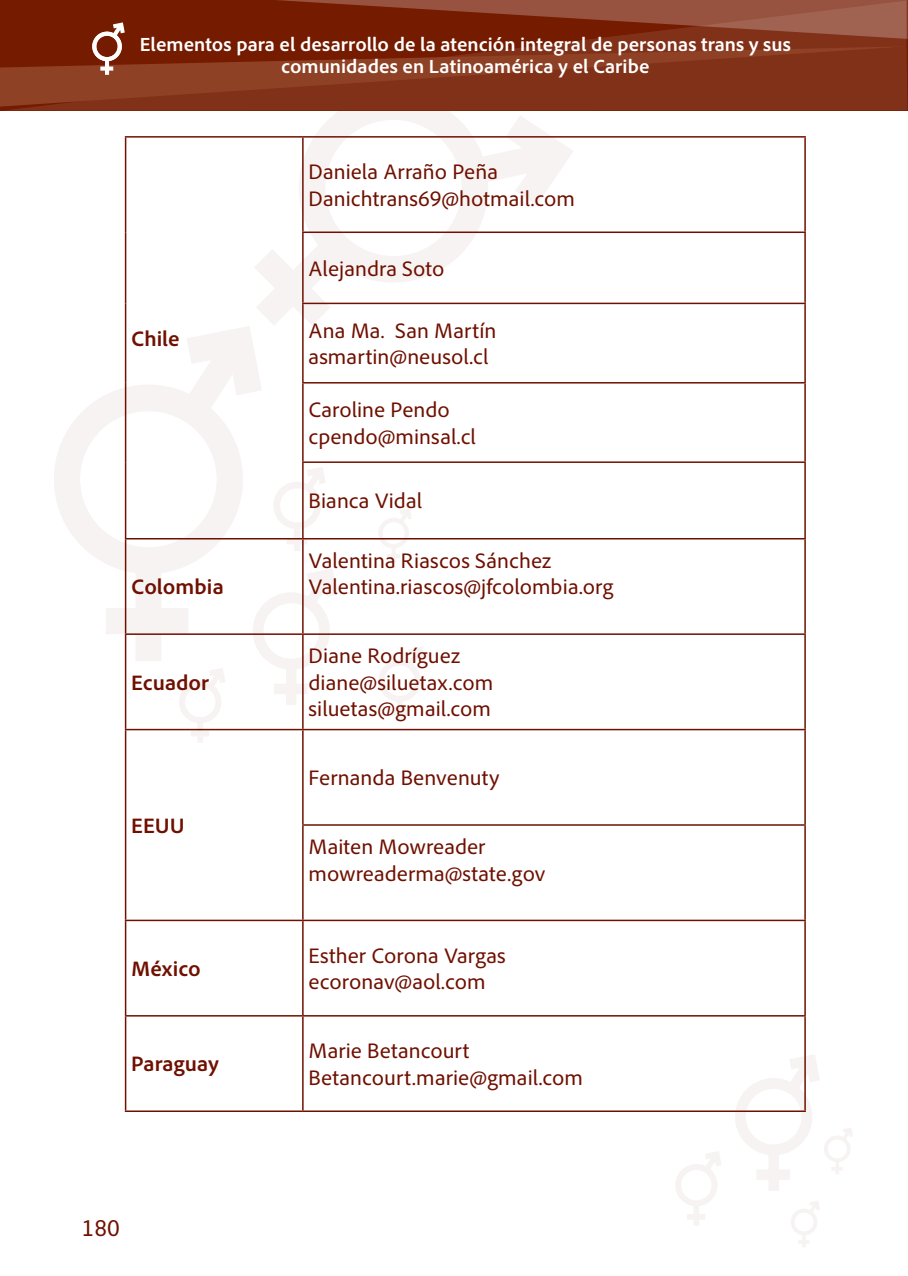
<style>
.page{position:relative;width:908px;height:1276px;background:#fff}
.page>*{position:absolute;margin:0;border:0;box-sizing:border-box;transform-origin:0 0}
.t1{font:24px "Adobe Clean";color:#6f1000}
.t2{font:22px/26.4px "Adobe Clean";color:#6f1000}
.t3{font:700 22px "Adobe Clean";color:#6f1000}
.t4{font:700 20px/22px "Adobe Clean";color:#fff;text-align:center}
</style>
<div class="page">
<svg style="left:676px;top:1151px;width:45px;height:74px"></svg>
<svg style="left:791px;top:1201px;width:28px;height:46px"></svg>
<svg style="left:106px;top:586px;width:82px;height:75px;fill:#f8f3f3"></svg>
<svg style="left:54px;top:326px;width:208px;height:260px"></svg>
<svg style="left:247px;top:568px;width:90px;height:137px"></svg>
<svg style="left:270px;top:467px;width:55px;height:84px"></svg>
<svg style="left:376px;top:509px;width:36px;height:53px"></svg>
<svg style="left:176px;top:668px;width:49px;height:74px"></svg>
<svg style="left:735px;top:1054px;width:117px;height:137px"></svg>
<svg style="left:379px;top:647px;width:45px;height:74px"></svg>
<svg style="left:254px;top:250px;width:242px;height:76px"></svg>
<svg style="left:291px;top:111px;width:282px;height:179px"></svg>
<svg style="left:3px;top:107px;width:904px;height:4px;background:#802d15"></svg>
<svg style="left:0;top:75px;width:907px;height:32px;background:#85351c"></svg>
<hr style="left:302px;top:231px;width:503px;height:2px;background:#6f1000">
<hr style="left:302px;top:303px;width:503px;height:1px;background:#6f1000">
<hr style="left:302px;top:382px;width:503px;height:1px;background:#6f1000">
<hr style="left:302px;top:461px;width:503px;height:2px;background:#6f1000">
<hr style="left:125px;top:538px;width:178px;height:1px;background:#6f1000">
<hr style="left:303px;top:538px;width:502px;height:1px;background:#6f1000">
<hr style="left:125px;top:633px;width:178px;height:2px;background:#6f1000">
<hr style="left:303px;top:633px;width:502px;height:2px;background:#6f1000">
<hr style="left:125px;top:729px;width:178px;height:1px;background:#6f1000">
<hr style="left:303px;top:729px;width:502px;height:1px;background:#6f1000">
<hr style="left:302px;top:824px;width:503px;height:1px;background:#6f1000">
<hr style="left:125px;top:919px;width:178px;height:2px;background:#6f1000">
<hr style="left:303px;top:919px;width:502px;height:2px;background:#6f1000">
<hr style="left:125px;top:1015px;width:178px;height:1px;background:#6f1000">
<hr style="left:303px;top:1015px;width:502px;height:1px;background:#6f1000">
<hr style="left:125px;top:1110px;width:178px;height:2px;background:#6f1000">
<hr style="left:303px;top:1110px;width:502px;height:2px;background:#6f1000">
<hr style="left:125px;top:138px;width:1px;height:94px;background:#6f1000">
<hr style="left:125px;top:232px;width:1px;height:71px;background:#6f1000">
<hr style="left:125px;top:303px;width:1px;height:80px;background:#6f1000">
<hr style="left:125px;top:383px;width:1px;height:79px;background:#6f1000">
<hr style="left:125px;top:462px;width:1px;height:76px;background:#6f1000">
<hr style="left:125px;top:539px;width:1px;height:94px;background:#6f1000">
<hr style="left:125px;top:635px;width:1px;height:94px;background:#6f1000">
<hr style="left:125px;top:730px;width:1px;height:95px;background:#6f1000">
<hr style="left:125px;top:825px;width:1px;height:94px;background:#6f1000">
<hr style="left:125px;top:921px;width:1px;height:94px;background:#6f1000">
<hr style="left:125px;top:1016px;width:1px;height:94px;background:#6f1000">
<hr style="left:302px;top:138px;width:1px;height:93px;background:#6f1000">
<hr style="left:302px;top:233px;width:1px;height:70px;background:#6f1000">
<hr style="left:302px;top:304px;width:1px;height:78px;background:#6f1000">
<hr style="left:302px;top:383px;width:1px;height:78px;background:#6f1000">
<hr style="left:302px;top:463px;width:1px;height:75px;background:#6f1000">
<hr style="left:302px;top:539px;width:1px;height:94px;background:#6f1000">
<hr style="left:302px;top:635px;width:1px;height:94px;background:#6f1000">
<hr style="left:302px;top:730px;width:1px;height:94px;background:#6f1000">
<hr style="left:302px;top:825px;width:1px;height:94px;background:#6f1000">
<hr style="left:302px;top:921px;width:1px;height:94px;background:#6f1000">
<hr style="left:302px;top:1016px;width:1px;height:94px;background:#6f1000">
<hr style="left:804px;top:138px;width:1px;height:93px;background:#6f1000">
<hr style="left:804px;top:233px;width:1px;height:70px;background:#6f1000">
<hr style="left:804px;top:304px;width:1px;height:78px;background:#6f1000">
<hr style="left:804px;top:383px;width:1px;height:78px;background:#6f1000">
<hr style="left:804px;top:463px;width:1px;height:75px;background:#6f1000">
<hr style="left:804px;top:539px;width:1px;height:94px;background:#6f1000">
<hr style="left:804px;top:635px;width:1px;height:94px;background:#6f1000">
<hr style="left:804px;top:730px;width:1px;height:94px;background:#6f1000">
<hr style="left:804px;top:825px;width:1px;height:94px;background:#6f1000">
<hr style="left:804px;top:921px;width:1px;height:94px;background:#6f1000">
<hr style="left:804px;top:1016px;width:1px;height:94px;background:#6f1000">
<hr style="left:125px;top:136px;width:178px;height:2px;background:#6f1000">
<hr style="left:303px;top:136px;width:502px;height:2px;background:#6f1000">
<svg style="left:0;top:0;width:907px;height:75px;background:#833118"></svg>
<p class="t4" style="left:140px;top:33px;width:652px">Elementos para el desarrollo de la atención integral de personas trans y sus comunidades en Latinoamérica y el Caribe</p>
<p class="t2" style="left:308px;top:158px;width:268px">Daniela Arraño Peña<br>Danichtrans69@hotmail.com</p>
<p class="t3" style="left:131px;top:325px;width:50px">Chile</p>
<p class="t3" style="left:131px;top:573px;width:94px">Colombia</p>
<p class="t3" style="left:131px;top:669px;width:79px">Ecuador</p>
<p class="t3" style="left:131px;top:812px;width:55px">EEUU</p>
<p class="t3" style="left:131px;top:955px;width:71px">México</p>
<p class="t3" style="left:131px;top:1050px;width:89px">Paraguay</p>
<p class="t2" style="left:308px;top:255px;width:137px">Alejandra Soto</p>
<p class="t2" style="left:308px;top:317px;width:189px">Ana Ma. San Martín asmartin@neusol.cl</p>
<p class="t2" style="left:308px;top:396px;width:169px">Caroline Pendo cpendo@minsal.cl</p>
<p class="t2" style="left:308px;top:487px;width:115px">Bianca Vidal</p>
<p class="t2" style="left:308px;top:547px;width:306px">Valentina Riascos Sánchez<br>Valentina.riascos@jfcolombia.org</p>
<p class="t2" style="left:308px;top:642px;width:186px">Diane Rodríguez diane@siluetax.com siluetas@gmail.com</p>
<p class="t2" style="left:308px;top:764px;width:192px">Fernanda Benvenuty</p>
<p class="t2" style="left:308px;top:833px;width:238px">Maiten Mowreader mowreaderma@state.gov</p>
<p class="t2" style="left:308px;top:942px;width:199px">Esther Corona Vargas ecoronav@aol.com</p>
<p class="t2" style="left:308px;top:1037px;width:276px">Marie Betancourt<br>Betancourt.marie@gmail.com</p>
<p class="t1" style="left:82px;top:1214px;width:40px">180</p>
</div>
